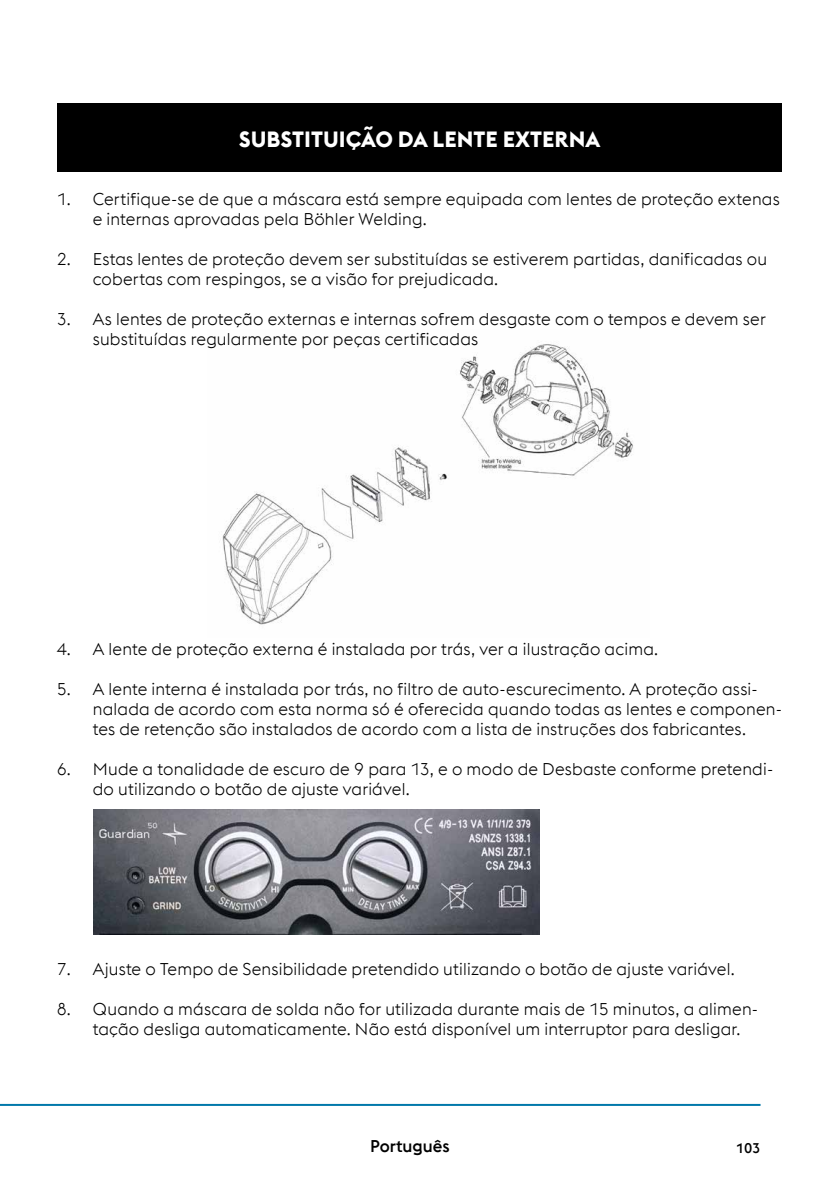
<style>
.page{position:relative;width:840px;height:1191px;background:#fff}
.page>*{position:absolute;margin:0;border:0;box-sizing:border-box;transform-origin:0 0}
.t1{font:700 22px "voestalpine";color:#fff}
.t2{font:300 17px/20px "voestalpine";letter-spacing:.01em;color:#000}
.t3{font:500 17px "voestalpine";color:#000}
.t4{font:500 14px "voestalpine";color:#000}
</style>
<div class="page">
<hr style="left:0;top:1104px;width:760px;height:2px;background:#0078aa">
<img style="left:222px;top:344px;width:411px;height:281px">
<div style="left:57px;top:103px;width:724px;height:69px;background:#000"></div>
<img style="left:94px;top:809px;width:445px;height:125px">
<p class="t1" style="left:239px;top:125px;width:363px">SUBSTITUIÇÃO DA LENTE EXTERNA</p>
<p class="t2" style="left:93px;top:189px;width:688px;text-indent:-36px">1. Certifique-se de que a máscara está sempre equipada com lentes de proteção extenas e internas aprovadas pela Böhler Welding.</p>
<p class="t2" style="left:93px;top:249px;width:675px;text-indent:-36px">2. Estas lentes de proteção devem ser substituídas se estiverem partidas, danificadas ou cobertas com respingos, se a visão for prejudicada.</p>
<p class="t2" style="left:93px;top:309px;width:674px;text-indent:-36px">3. As lentes de proteção externas e internas sofrem desgaste com o tempos e devem ser substituídas regularmente por peças certificadas</p>
<p class="t2" style="left:57px;top:639px;width:602px">4. A lente de proteção externa é instalada por trás, ver a ilustração acima.</p>
<p class="t2" style="left:93px;top:679px;width:690px;text-indent:-36px">5. A lente interna é instalada por trás, no filtro de auto-escurecimento. A proteção assi&shy;nalada de acordo com esta norma só é oferecida quando todas as lentes e componen&shy;tes de retenção são instalados de acordo com a lista de instruções dos fabricantes.</p>
<p class="t2" style="left:93px;top:759px;width:681px;text-indent:-36px">6. Mude a tonalidade de escuro de 9 para 13, e o modo de Desbaste conforme pretendi&shy;do utilizando o botão de ajuste variável.</p>
<p class="t2" style="left:57px;top:959px;width:679px">7. Ajuste o Tempo de Sensibilidade pretendido utilizando o botão de ajuste variável.</p>
<p class="t2" style="left:93px;top:999px;width:666px;text-indent:-36px">8. Quando a máscara de solda não for utilizada durante mais de 15 minutos, a alimen&shy;tação desliga automaticamente. Não está disponível um interruptor para desligar.</p>
<p class="t3" style="left:370px;top:1135px;width:81px">Português</p>
<p class="t4" style="left:735px;top:1140px;width:26px">103</p>
</div>
